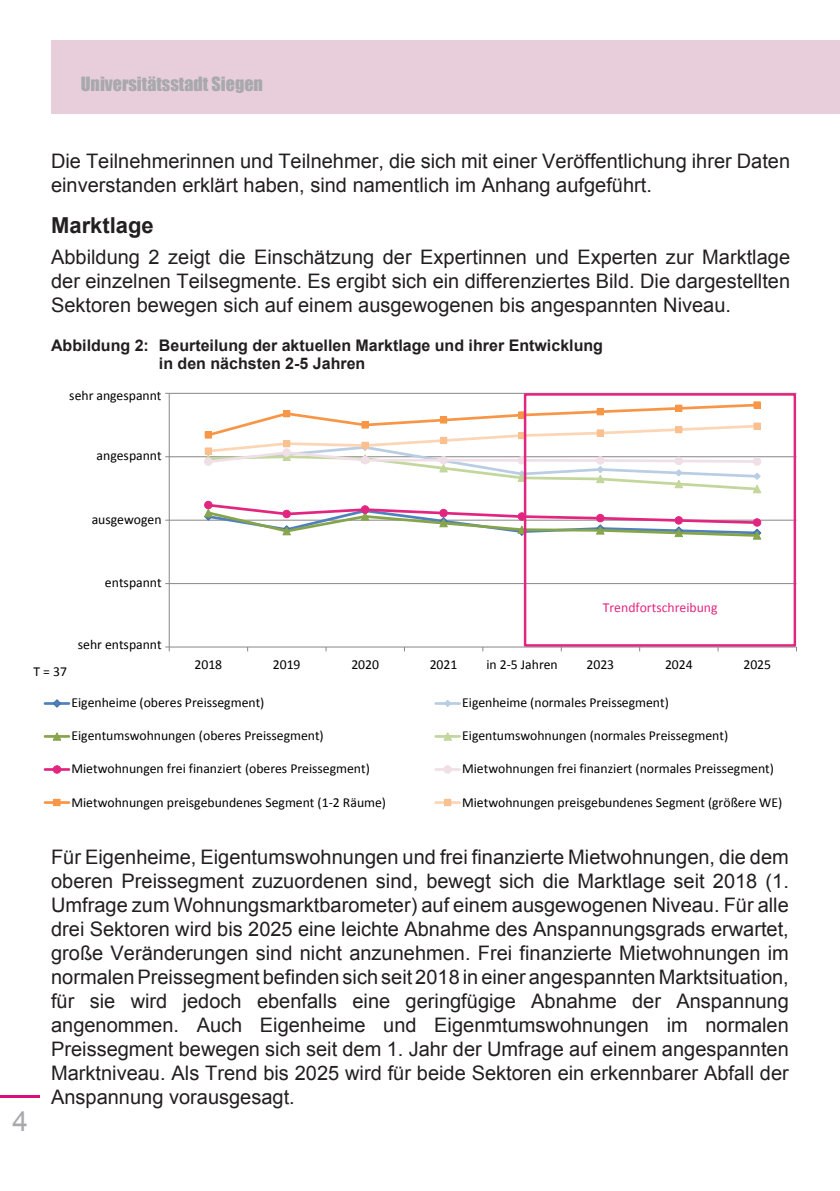
<style>
.page{position:relative;width:840px;height:1191px;background:#fff}
.page>*{position:absolute;margin:0;border:0;box-sizing:border-box;transform-origin:0 0}
.t1{font:28px "Arial";color:#a8a9ad}
.t2{font:700 22px "Arial";color:#231f20}
.t3{font:20px/24px "Arial";color:#231f20;text-align:justify}
.t4{font:18px "Impact";color:#a8a9ad}
.t5{font:700 16px/18px "Arial";color:#231f20}
.t6{font:13.8px "Calibri";color:#000}
.t7{font:13.8px "Calibri";color:#e22680}
</style>
<div class="page">
<div style="left:51px;top:40px;width:788px;height:73px;background:#e8ceda"></div>
<hr style="left:0;top:1094px;width:40px;height:3px;background:#dd0d7d">
<hr style="left:169px;top:583px;width:627px;height:1px;background:#868686">
<hr style="left:169px;top:520px;width:627px;height:1px;background:#868686">
<hr style="left:169px;top:456px;width:627px;height:1px;background:#868686">
<hr style="left:169px;top:393px;width:627px;height:1px;background:#868686">
<hr style="left:169px;top:393px;width:1px;height:254px;background:#868686">
<hr style="left:169px;top:646px;width:627px;height:1px;background:#868686">
<svg style="left:165px;top:646px;width:5px;height:5px"></svg>
<svg style="left:203px;top:502px;width:558px;height:38px"></svg>
<div style="left:204px;top:501px;width:8px;height:8px;background:#e22680;border-radius:50%"></div>
<div style="left:204px;top:501px;width:8px;height:8px;border:1px solid #e22680;border-radius:50%"></div>
<div style="left:283px;top:510px;width:7px;height:8px;background:#e22680;border-radius:50%"></div>
<div style="left:282px;top:510px;width:9px;height:8px;border:1px solid #e22680;border-radius:50%"></div>
<div style="left:361px;top:506px;width:7px;height:7px;background:#e22680;border-radius:50%"></div>
<div style="left:360px;top:505px;width:9px;height:8px;border:1px solid #e22680;border-radius:50%"></div>
<div style="left:439px;top:509px;width:8px;height:8px;background:#e22680;border-radius:50%"></div>
<div style="left:439px;top:509px;width:8px;height:8px;border:1px solid #e22680;border-radius:50%"></div>
<div style="left:518px;top:513px;width:7px;height:7px;background:#e22680;border-radius:50%"></div>
<div style="left:517px;top:512px;width:8px;height:9px;border:1px solid #e22680;border-radius:50%"></div>
<div style="left:596px;top:514px;width:7px;height:8px;background:#e22680;border-radius:50%"></div>
<div style="left:595px;top:514px;width:9px;height:8px;border:1px solid #e22680;border-radius:50%"></div>
<div style="left:674px;top:516px;width:8px;height:8px;background:#e22680;border-radius:50%"></div>
<div style="left:674px;top:516px;width:8px;height:8px;border:1px solid #e22680;border-radius:50%"></div>
<div style="left:753px;top:519px;width:7px;height:7px;background:#e22680;border-radius:50%"></div>
<div style="left:752px;top:518px;width:8px;height:8px;border:1px solid #e22680;border-radius:50%"></div>
<svg style="left:203px;top:402px;width:558px;height:92px"></svg>
<div style="left:753px;top:422px;width:7px;height:8px;border:1px solid #fac090"></div>
<hr style="left:45px;top:702px;width:24px;height:3px;background:#4f81bd">
<svg style="left:52px;top:699px;width:10px;height:9px"></svg>
<hr style="left:435px;top:702px;width:24px;height:3px;background:#b9cde5">
<svg style="left:445px;top:700px;width:5px;height:7px"></svg>
<hr style="left:45px;top:735px;width:24px;height:3px;background:#86a44a">
<svg style="left:52px;top:732px;width:10px;height:9px"></svg>
<hr style="left:435px;top:735px;width:24px;height:3px;background:#c3d69b">
<svg style="left:442px;top:732px;width:10px;height:9px"></svg>
<hr style="left:45px;top:768px;width:24px;height:3px;background:#e22680">
<div style="left:53px;top:765px;width:8px;height:8px;background:#e22680;border-radius:50%"></div>
<div style="left:53px;top:765px;width:8px;height:8px;border:1px solid #e22680;border-radius:50%"></div>
<hr style="left:435px;top:768px;width:24px;height:3px;background:#f1dfe8">
<div style="left:443px;top:765px;width:8px;height:8px;background:#f1dfe8;border-radius:50%"></div>
<div style="left:443px;top:765px;width:8px;height:8px;border:1px solid #f1dfe8;border-radius:50%"></div>
<hr style="left:45px;top:801px;width:24px;height:3px;background:#f79646">
<div style="left:53px;top:799px;width:7px;height:7px;border:1px solid #f79646"></div>
<hr style="left:435px;top:801px;width:24px;height:3px;background:#fcd5b5">
<div style="left:444px;top:799px;width:7px;height:7px;border:1px solid #fac090"></div>
<div style="left:523px;top:393px;width:272px;height:253px;border:2px solid #e22680"></div>
<p class="t4" style="left:81px;top:70px;width:184px">Universitätsstadt Siegen</p>
<p class="t3" style="left:51px;top:149px;width:740px">Die Teilnehmerinnen und Teilnehmer, die sich mit einer Veröffentlichung ihrer Daten einverstanden erklärt haben, sind namentlich im Anhang aufgeführt.</p>
<p class="t2" style="left:51px;top:211px;width:104px">Marktlage</p>
<p class="t3" style="left:51px;top:245px;width:740px">Abbildung 2 zeigt die Einschätzung der Expertinnen und Experten zur Marktlage der einzelnen Teilsegmente. Es ergibt sich ein differenziertes Bild. Die dargestellten Sektoren bewegen sich auf einem ausgewogenen bis angespannten Niveau.</p>
<p class="t5" style="left:159px;top:337px;width:445px;text-indent:-108px">Abbildung 2: Beurteilung der aktuellen Marktlage und ihrer Entwicklung in den nächsten 2-5 Jahren</p>
<p class="t6" style="left:69px;top:386px;width:94px">sehr angespannt</p>
<p class="t6" style="left:97px;top:447px;width:66px">angespannt</p>
<p class="t6" style="left:92px;top:510px;width:71px">ausgewogen</p>
<p class="t6" style="left:105px;top:573px;width:58px">entspannt</p>
<p class="t6" style="left:78px;top:635px;width:85px">sehr entspannt</p>
<p class="t7" style="left:602px;top:599px;width:116px">Trendfortschreibung</p>
<p class="t6" style="left:194px;top:655px;width:29px">2018</p>
<p class="t6" style="left:273px;top:655px;width:29px">2019</p>
<p class="t6" style="left:351px;top:655px;width:29px">2020</p>
<p class="t6" style="left:429px;top:655px;width:29px">2021</p>
<p class="t6" style="left:486px;top:655px;width:73px">in 2-5 Jahren</p>
<p class="t6" style="left:586px;top:655px;width:29px">2023</p>
<p class="t6" style="left:664px;top:655px;width:29px">2024</p>
<p class="t6" style="left:743px;top:655px;width:29px">2025</p>
<p class="t6" style="left:71px;top:694px;width:194px">Eigenheime (oberes Preissegment)</p>
<p class="t6" style="left:462px;top:694px;width:208px">Eigenheime (normales Preissegment)</p>
<p class="t6" style="left:71px;top:727px;width:254px">Eigentumswohnungen (oberes Preissegment)</p>
<p class="t6" style="left:462px;top:727px;width:267px">Eigentumswohnungen (normales Preissegment)</p>
<p class="t6" style="left:71px;top:760px;width:300px">Mietwohnungen frei finanziert (oberes Preissegment)</p>
<p class="t6" style="left:462px;top:760px;width:313px">Mietwohnungen frei finanziert (normales Preissegment)</p>
<p class="t6" style="left:71px;top:793px;width:316px">Mietwohnungen preisgebundenes Segment (1-2 Räume)</p>
<p class="t6" style="left:462px;top:793px;width:321px">Mietwohnungen preisgebundenes Segment (größere WE)</p>
<p class="t6" style="left:33px;top:662px;width:35px">T = 37</p>
<h1 class="t1" style="left:12px;top:1103px;width:17px">4</h1>
<p class="t3" style="left:51px;top:845px;width:739px">Für Eigenheime, Eigentumswohnungen und frei finanzierte Mietwohnungen, die dem oberen Preissegment zuzuordenen sind, bewegt sich die Marktlage seit 2018 (1.<br>Umfrage zum Wohnungsmarktbarometer) auf einem ausgewogenen Niveau. Für alle drei Sektoren wird bis 2025 eine leichte Abnahme des Anspannungsgrads erwartet, große Veränderungen sind nicht anzunehmen. Frei finanzierte Mietwohnungen im normalen Preissegment befinden sich seit 2018 in einer angespannten Marktsituation, für sie wird jedoch ebenfalls eine geringfügige Abnahme der Anspannung angenommen. Auch Eigenheime und Eigenmtumswohnungen im normalen Preissegment bewegen sich seit dem 1. Jahr der Umfrage auf einem angespannten Marktniveau. Als Trend bis 2025 wird für beide Sektoren ein erkennbarer Abfall der Anspannung vorausgesagt.</p>
</div>
